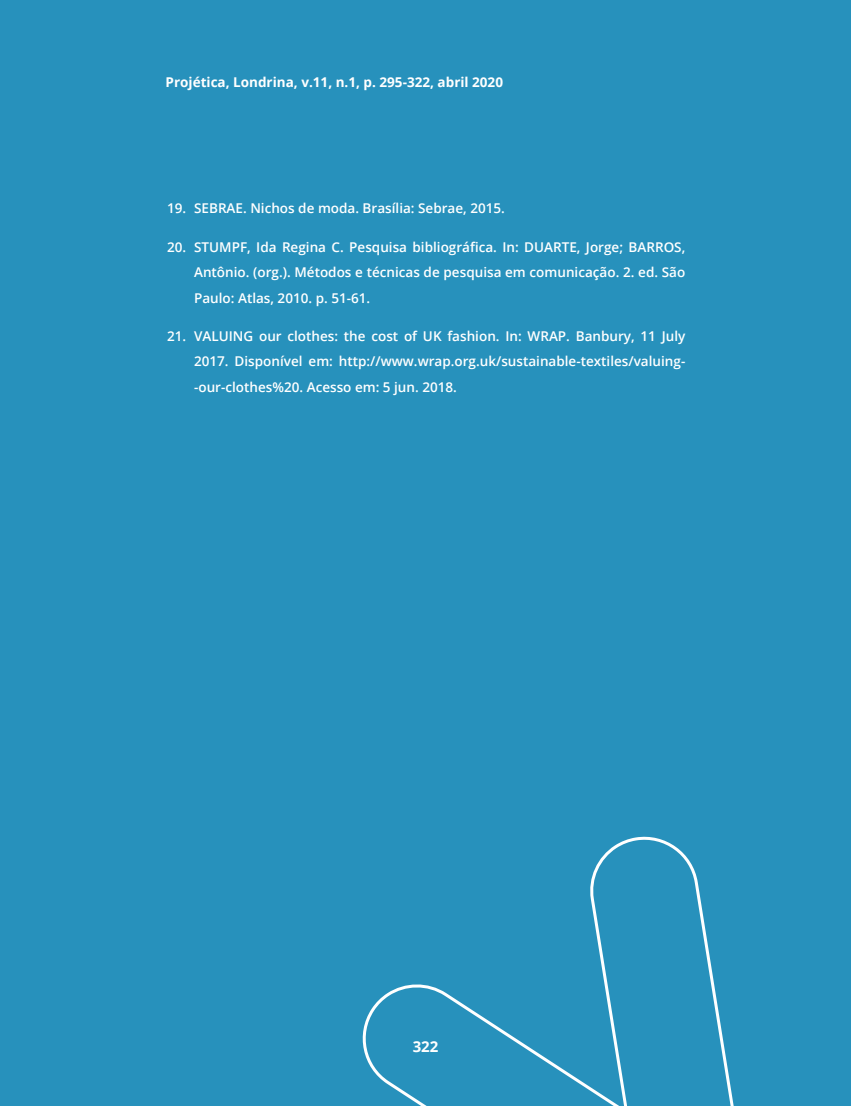
<style>
.page{position:relative;width:851px;height:1106px;background:#fff}
.page>*{position:absolute;margin:0;border:0;box-sizing:border-box;transform-origin:0 0}
.t1{font:700 15px "Open Sans";color:#fff}
.t2{font:600 13.5px/25.5px "Open Sans";color:#fff;text-align:justify}
.t3{font:700 13.5px "Open Sans";color:#fff}
</style>
<div class="page">
<div style="left:0;top:0;width:850px;height:1106px;background:#2791bc"></div>
<svg style="left:362px;top:836px;width:372px;height:270px"></svg>
<p class="t3" style="left:166px;top:72px;width:339px">Projética, Londrina, v.11, n.1, p. 295-322, abril 2020</p>
<p class="t2" style="left:167px;top:195px;width:339px">19. SEBRAE. Nichos de moda. Brasília: Sebrae, 2015.</p>
<p class="t2" style="left:194px;top:234px;width:492px;text-indent:-27px">20. STUMPF, Ida Regina C. Pesquisa bibliográfica. In: DUARTE, Jorge; BARROS, Antônio. (org.). Métodos e técnicas de pesquisa em comunicação. 2. ed. São Paulo: Atlas, 2010. p. 51-61.</p>
<p class="t2" style="left:194px;top:323px;width:492px;text-indent:-27px">21. VALUING our clothes: the cost of UK fashion. In: WRAP. Banbury, 11 July 2017. Disponível em: http://www.wrap.org.uk/sustainable-textiles/valuing--our-clothes%20. Acesso em: 5 jun. 2018.</p>
<p class="t1" style="left:412px;top:1035px;width:27px">322</p>
</div>
